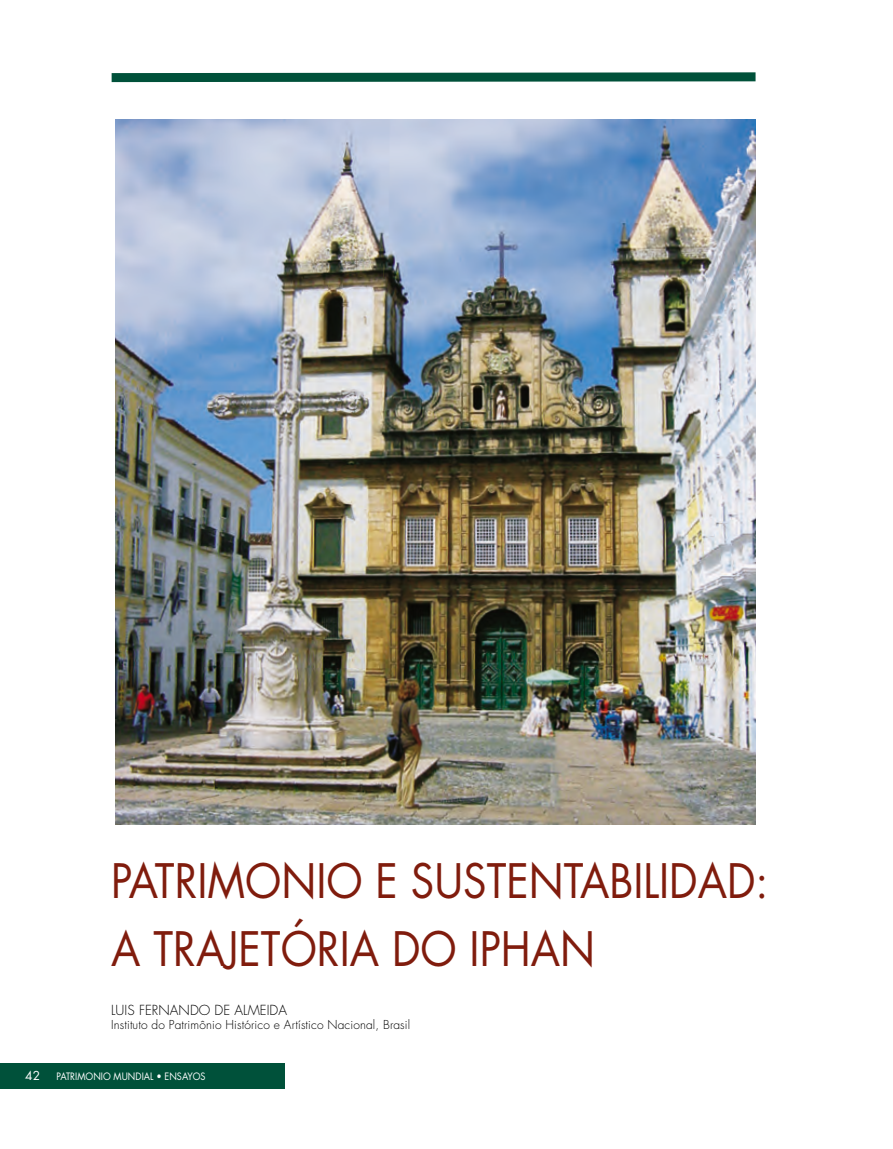
<style>
.page{position:relative;width:893px;height:1149px;background:#fff}
.page>*{position:absolute;margin:0;border:0;box-sizing:border-box;transform-origin:0 0}
.t1{font:46.2px/67.5px "Futura";color:#801c0d;scale:.91 1}
.t2{font:300 13.5px "Futura";color:#000}
.t3{font:300 12px "Futura";color:#000}
.t4{font:12px "Futura";color:#fff}
.t5{font:9.9px "Futura";letter-spacing:.005em;color:#fff;scale:.91 1}
</style>
<div class="page">
<div style="left:0;top:1063px;width:285px;height:25px;background:#00513a"></div>
<svg style="left:111px;top:72px;width:645px;height:11px;background:#2e705d"></svg>
<img style="left:115px;top:120px;width:641px;height:704px">
<p class="t4" style="left:25px;top:1066px;width:16px">42</p>
<h1 class="t1" style="left:111px;top:846px;width:724px">PATRIMONIO E SUSTENTABILIDAD:<br>A TRAJETÓRIA DO IPHAN</h1>
<p class="t2" style="left:111px;top:1000px;width:7px">LUIS</p>
<p class="t2" style="left:139px;top:1000px;width:10px">FERNANDO</p>
<p class="t2" style="left:215px;top:1000px;width:29px">DE ALMEIDA</p>
<p class="t3" style="left:111px;top:1016px;width:301px">I nstituto do Patrimônio Histórico e Artístico Nacional, Brasil</p>
<p class="t5" style="left:57px;top:1069px;width:165px">PATRIMONIO MUNDIAL • ENSAYOS</p>
</div>
